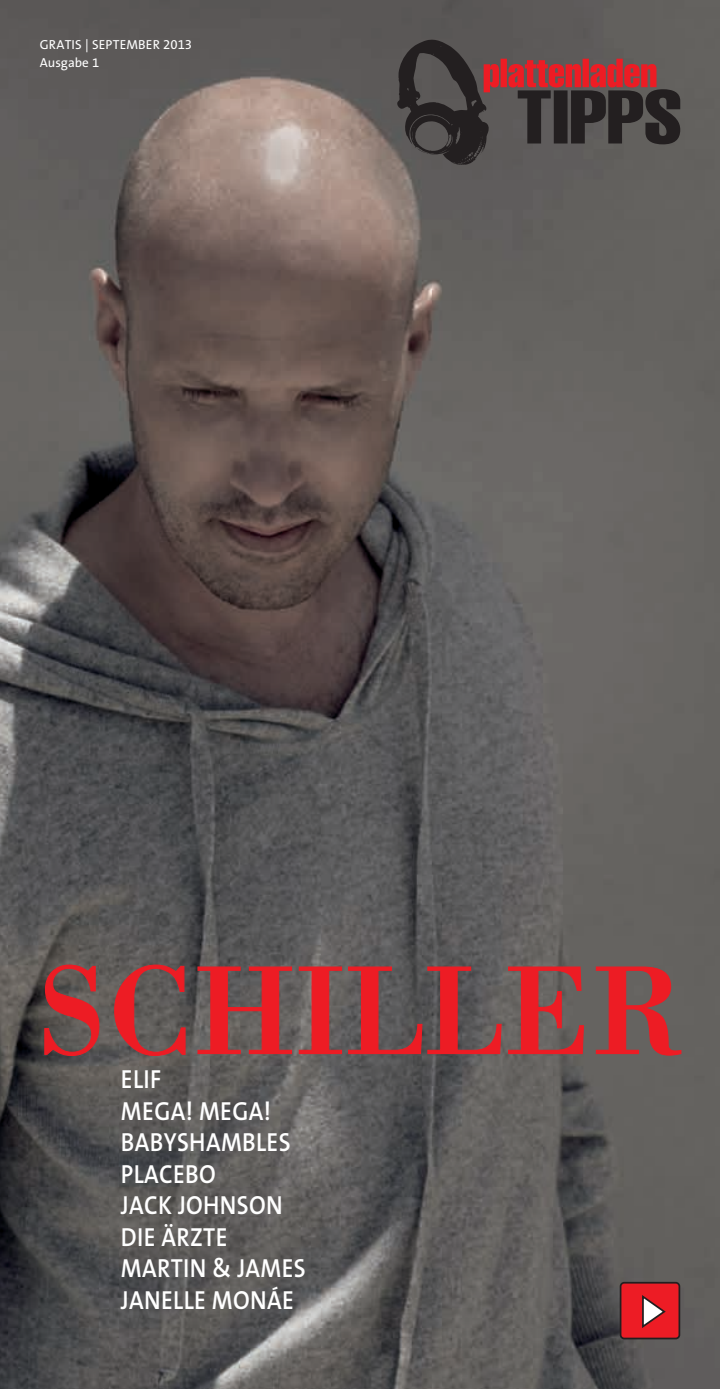
<style>
.page{position:relative;width:720px;height:1389px;background:#fff}
.page>*{position:absolute;margin:0;border:0;box-sizing:border-box;transform-origin:0 0}
.t1{font:129.5px "Bodoni XT";color:#ed1c24}
.t2{font:600 26.25px/31.5px "The Sans B Plus W6";letter-spacing:.015em;color:#fff;scale:.9 1}
.t3{font:13.12px/17.5px "The Sans B Plus W5 Plain";letter-spacing:.015em;color:#fff}
</style>
<div class="page">
<img style="left:0;top:0;width:719px;height:1389px">
<svg style="left:44px;top:964px;width:56px;height:93px;background:#695250"></svg>
<svg style="left:113px;top:964px;width:73px;height:93px;background:#685755"></svg>
<svg style="left:197px;top:966px;width:95px;height:89px;background:#6e5959"></svg>
<svg style="left:298px;top:966px;width:286px;height:89px;background:#695959"></svg>
<svg style="left:595px;top:966px;width:86px;height:90px;background:#705c5a"></svg>
<div style="left:620px;top:1283px;width:59px;height:55px;background:#ed1c25;border-radius:4px"></div>
<div style="left:619px;top:1282px;width:61px;height:57px;border:2px solid #231f20;border-radius:4px"></div>
<svg style="left:642px;top:1295px;width:24px;height:33px"></svg>
<svg style="left:396px;top:38px;width:284px;height:127px;background:#584344"></svg>
<p class="t3" style="left:40px;top:36px;width:154px">GRATIS | SEPTEMBER 2013<br>AUSGABE 1</p>
<h1 class="t1" style="left:36px;top:932px;width:649px">SCHILLER</h1>
<p class="t2" style="left:121px;top:1064px;width:207px">ELIF<br>MEGA! MEGA!<br>BABYSHAMB LES<br>PLACEBO<br>JACK JOHNSON<br>DIE ÄRZTE<br>MARTIN &amp; JAMES<br>JANELLE MONÁE</p>
</div>
